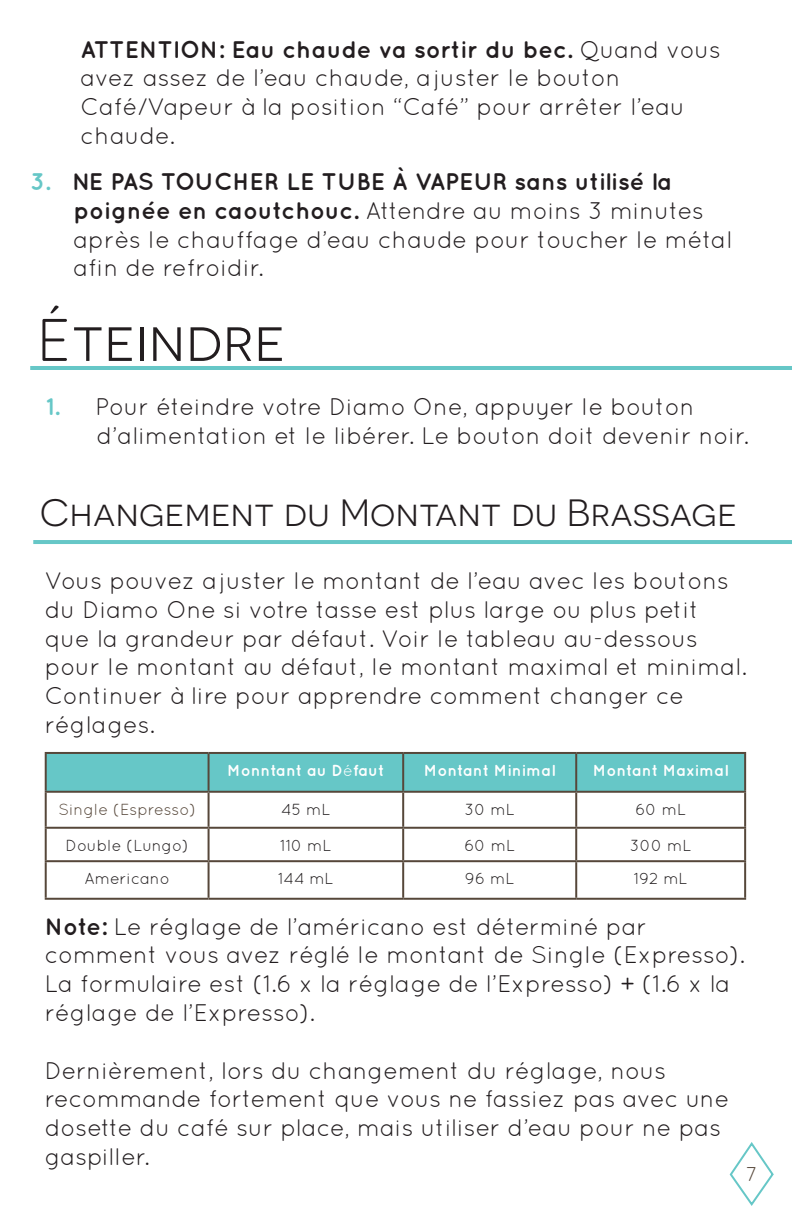
<style>
.page{position:relative;width:792px;height:1224px;background:#fff}
.page>*{position:absolute;margin:0;border:0;box-sizing:border-box;transform-origin:0 0}
.t1{font:60px "Novecentosanswide";color:#221d1f}
.t2{font:38px "Novecentosanswide";color:#221d1f}
.t3{font:24px/28.8px "Quicksand";color:#221d1f}
.t4{font:20px "Quicksand";color:#56473a}
.t5{font:16px "Quicksand";color:#231f20}
.t6{font:700 16px "Quicksand";color:#fff}
.t7{font:16px "Quicksand";color:#56473a}
.s1{font-weight:700}
.s2{font-weight:700;color:#66c7c7}
.s3{font-family:"Quicksand"}
.s4{font-weight:400}
</style>
<div class="page">
<svg style="left:729px;top:1142px;width:45px;height:64px"></svg>
<hr style="left:30px;top:366px;width:762px;height:4px;background:#66c7c7">
<hr style="left:33px;top:540px;width:759px;height:4px;background:#66c7c7">
<div style="left:47px;top:754px;width:697px;height:37px;background:#66c7c7"></div>
<hr style="left:45px;top:752px;width:164px;height:2px;background:#56473a">
<hr style="left:45px;top:754px;width:2px;height:37px;background:#56473a">
<hr style="left:45px;top:791px;width:164px;height:2px;background:#56473a">
<hr style="left:45px;top:793px;width:2px;height:34px;background:#56473a">
<hr style="left:45px;top:827px;width:164px;height:2px;background:#56473a">
<hr style="left:45px;top:829px;width:2px;height:31px;background:#56473a">
<hr style="left:45px;top:860px;width:164px;height:2px;background:#56473a">
<hr style="left:45px;top:862px;width:2px;height:36px;background:#56473a">
<hr style="left:45px;top:898px;width:164px;height:2px;background:#56473a">
<hr style="left:209px;top:752px;width:194px;height:2px;background:#56473a">
<hr style="left:208px;top:754px;width:2px;height:37px;background:#56473a">
<hr style="left:209px;top:791px;width:194px;height:2px;background:#56473a">
<hr style="left:208px;top:793px;width:2px;height:34px;background:#56473a">
<hr style="left:209px;top:827px;width:194px;height:2px;background:#56473a">
<hr style="left:208px;top:829px;width:2px;height:31px;background:#56473a">
<hr style="left:209px;top:860px;width:194px;height:2px;background:#56473a">
<hr style="left:208px;top:862px;width:2px;height:36px;background:#56473a">
<hr style="left:209px;top:898px;width:194px;height:2px;background:#56473a">
<hr style="left:403px;top:752px;width:173px;height:2px;background:#56473a">
<hr style="left:402px;top:754px;width:2px;height:37px;background:#56473a">
<hr style="left:576px;top:752px;width:170px;height:2px;background:#56473a">
<hr style="left:575px;top:754px;width:2px;height:37px;background:#56473a">
<hr style="left:744px;top:754px;width:2px;height:37px;background:#56473a">
<hr style="left:403px;top:791px;width:173px;height:2px;background:#56473a">
<hr style="left:402px;top:793px;width:2px;height:34px;background:#56473a">
<hr style="left:576px;top:791px;width:170px;height:2px;background:#56473a">
<hr style="left:575px;top:793px;width:2px;height:34px;background:#56473a">
<hr style="left:744px;top:793px;width:2px;height:34px;background:#56473a">
<hr style="left:403px;top:827px;width:173px;height:2px;background:#56473a">
<hr style="left:402px;top:829px;width:2px;height:31px;background:#56473a">
<hr style="left:576px;top:827px;width:170px;height:2px;background:#56473a">
<hr style="left:575px;top:829px;width:2px;height:31px;background:#56473a">
<hr style="left:744px;top:829px;width:2px;height:31px;background:#56473a">
<hr style="left:403px;top:860px;width:173px;height:2px;background:#56473a">
<hr style="left:402px;top:862px;width:2px;height:36px;background:#56473a">
<hr style="left:576px;top:860px;width:170px;height:2px;background:#56473a">
<hr style="left:575px;top:862px;width:2px;height:36px;background:#56473a">
<hr style="left:744px;top:862px;width:2px;height:36px;background:#56473a">
<hr style="left:403px;top:898px;width:173px;height:2px;background:#56473a">
<hr style="left:576px;top:898px;width:170px;height:2px;background:#56473a">
<p class="t3" style="left:81px;top:35px;width:642px"><span class="s1">ATTENTION: Eau chaude va sortir du bec.</span> Quand vous avez assez de l’eau chaude, ajuster le bouton Café/Vapeur à la position “Café” pour arrêter l’eau chaude.</p>
<p class="t3" style="left:73px;top:167px;width:661px;text-indent:-43px"><span class="s2">3.</span> <span class="s1">NE PAS TOUCHER LE TUBE À VAPEUR sans utilisé la poignée en caoutchouc.</span> Attendre au moins 3 minutes après le chauffage d’eau chaude pour toucher le métal afin de refroidir.</p>
<h1 class="t1" style="left:36px;top:305px;width:250px"><span class="s3">É</span>teindre</h1>
<p class="t3" style="left:96px;top:392px;width:654px;text-indent:-50px"><span class="s2">1.</span> Pour éteindre votre Diamo One, appuyer le bouton d’alimentation et le libérer. Le bouton doit devenir noir.</p>
<h2 class="t2" style="left:40px;top:491px;width:698px">Changement du Montant du Brassage</h2>
<p class="t3" style="left:45px;top:566px;width:704px">Vous pouvez ajuster le montant de l’eau avec les boutons du Diamo One si votre tasse est plus large ou plus petit que la grandeur par défaut. Voir le tableau au-dessous pour le montant au défaut, le montant maximal et minimal.<br>Continuer à lire pour apprendre comment changer ce réglages.</p>
<p class="t6" style="left:227px;top:761px;width:159px">Monntant au D<span class="s4">é</span>faut</p>
<p class="t6" style="left:424px;top:761px;width:133px">Montant Minimal</p>
<p class="t6" style="left:593px;top:761px;width:137px">Montant Maximal</p>
<p class="t7" style="left:58px;top:800px;width:139px">Single (Espresso)</p>
<p class="t5" style="left:281px;top:800px;width:51px">45 mL</p>
<p class="t5" style="left:465px;top:800px;width:52px">30 mL</p>
<p class="t5" style="left:635px;top:800px;width:52px">60 mL</p>
<p class="t5" style="left:66px;top:836px;width:124px">Double (Lungo)</p>
<p class="t5" style="left:280px;top:836px;width:53px">110 mL</p>
<p class="t5" style="left:464px;top:836px;width:52px">60 mL</p>
<p class="t5" style="left:630px;top:836px;width:63px">300 mL</p>
<p class="t5" style="left:85px;top:870px;width:87px">Americano</p>
<p class="t5" style="left:278px;top:870px;width:57px">144 mL</p>
<p class="t5" style="left:465px;top:870px;width:51px">96 mL</p>
<p class="t5" style="left:634px;top:870px;width:55px">192 mL</p>
<p class="t3" style="left:45px;top:912px;width:702px"><span class="s1">Note:</span> Le réglage de l’américano est déterminé par comment vous avez réglé le montant de Single (Expresso).<br>La formulaire est (1.6 x la réglage de l’Expresso) + (1.6 x la réglage de l’Expresso).</p>
<p class="t3" style="left:45px;top:1056px;width:686px">Dernièrement, lors du changement du réglage, nous recommande fortement que vous ne fassiez pas avec une dosette du café sur place, mais utiliser d’eau pour ne pas gaspiller.</p>
<p class="t4" style="left:746px;top:1163px;width:13px">7</p>
</div>
